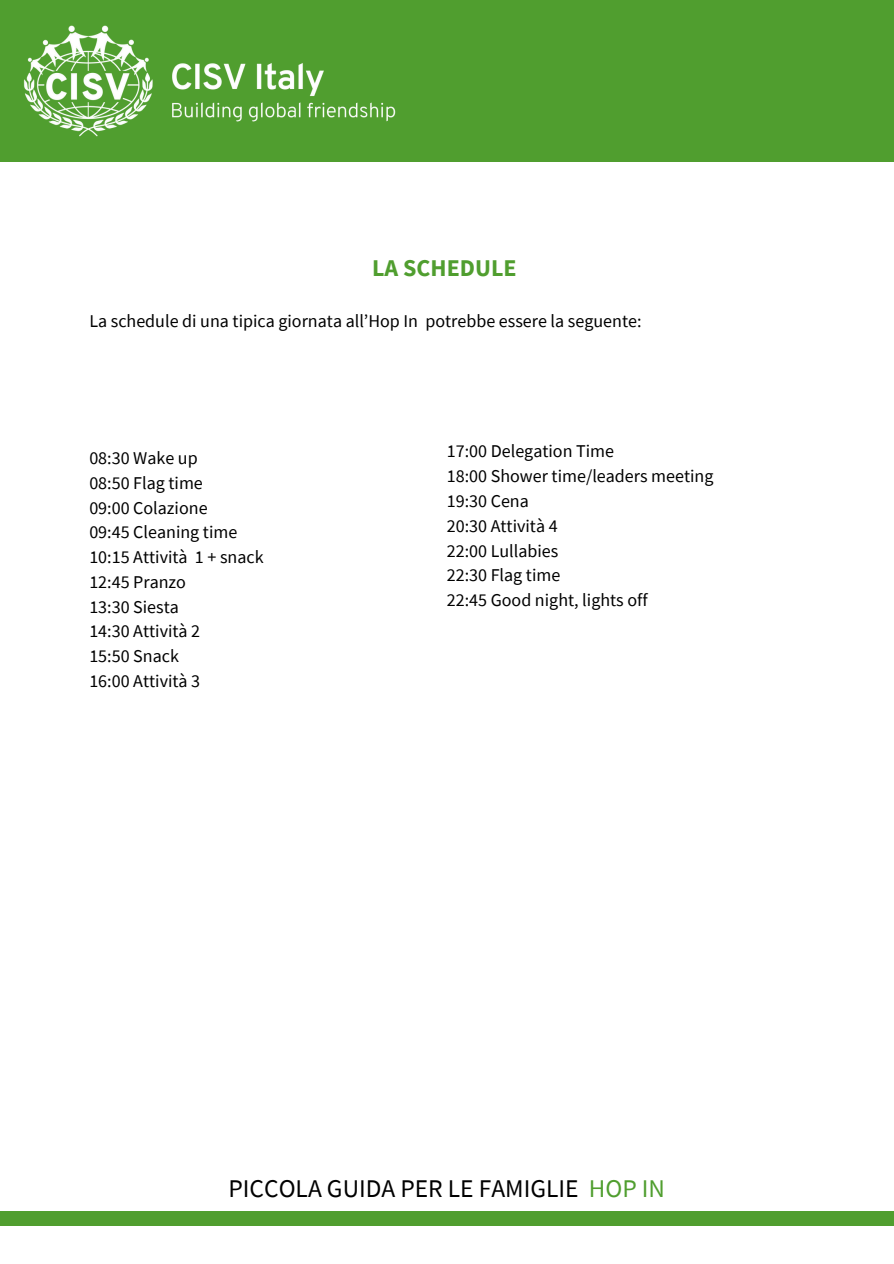
<style>
.page{position:relative;width:894px;height:1264px;background:#fff}
.page>*{position:absolute;margin:0;border:0;box-sizing:border-box;transform-origin:0 0}
.t1{font:25.5px "Source Sans Pro";color:#000}
.t2{font:700 24px "Source Sans Pro";color:#509e2f}
.t3{font:18px "Source Sans Pro";color:#000}
.s1{color:#509e2f}
</style>
<div class="page">
<div style="left:0;top:1211px;width:893px;height:15px;background:#509e2f"></div>
<div style="left:0;top:0;width:893px;height:161px;background:#509e2f"></div>
<p class="t2" style="left:372px;top:252px;width:146px">LA SCHEDULE</p>
<p class="t3" style="left:89px;top:309px;width:553px">La schedule di una tipica giornata all’Hop In potrebbe essere la seguente:</p>
<p class="t3" style="left:89px;top:446px;width:110px">08:30 Wake up</p>
<p class="t3" style="left:89px;top:471px;width:115px">08:50 Flag time</p>
<p class="t3" style="left:89px;top:496px;width:120px">09:00 Colazione</p>
<p class="t3" style="left:89px;top:520px;width:149px">09:45 Cleaning time</p>
<p class="t3" style="left:89px;top:545px;width:176px">10:15 Attività 1 + snack</p>
<p class="t3" style="left:89px;top:570px;width:98px">12:45 Pranzo</p>
<p class="t3" style="left:89px;top:595px;width:91px">13:30 Siesta</p>
<p class="t3" style="left:89px;top:619px;width:112px">14:30 Attività 2</p>
<p class="t3" style="left:89px;top:644px;width:91px">15:50 Snack</p>
<p class="t3" style="left:89px;top:669px;width:112px">16:00 Attività 3</p>
<p class="t3" style="left:446px;top:440px;width:169px">17:00 Delegation Time</p>
<p class="t3" style="left:446px;top:464px;width:268px">18:00 Shower time/leaders meeting</p>
<p class="t3" style="left:446px;top:489px;width:83px">19:30 Cena</p>
<p class="t3" style="left:446px;top:514px;width:112px">20:30 Attività 4</p>
<p class="t3" style="left:446px;top:539px;width:113px">22:00 Lullabies</p>
<p class="t3" style="left:446px;top:563px;width:115px">22:30 Flag time</p>
<p class="t3" style="left:446px;top:588px;width:202px">22:45 Good night, lights off</p>
<p class="t1" style="left:228px;top:1171px;width:438px">PICCOLA GUIDA PER LE FAMIGLIE <span class="s1">HOP IN</span></p>
</div>
